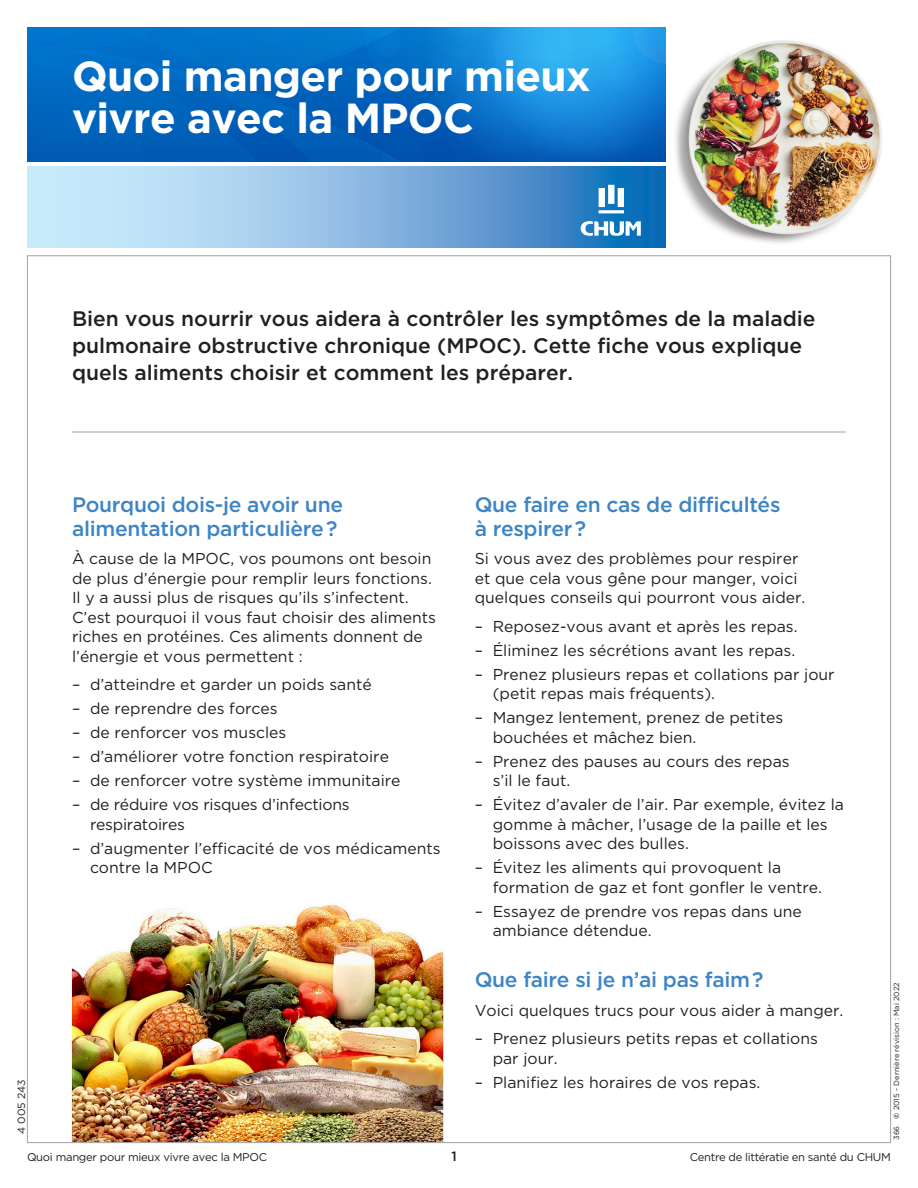
<style>
.page{position:relative;width:918px;height:1188px;background:#fff}
.page>*{position:absolute;margin:0;border:0;box-sizing:border-box;transform-origin:0 0}
.t1{font:700 42px/42px "Gotham";letter-spacing:-.015em;color:#fff}
.t2{font:500 21px/27px "Gotham";color:#231f20}
.t3{font:500 21px/24px "Gotham";letter-spacing:-.015em;color:#3e85c5}
.t4{font:15.75px/19.5px "Gotham";color:#231f20}
.t5{font:500 13.5px "Gotham";color:#231f20}
.t6{font:11.25px "Gotham";letter-spacing:-.025em;color:#231f20}
.t7{font:10.5px "Gotham";color:#231f20}
.t8{font:7.5px "Gotham";color:#231f20}
.s1{font-weight:700}
</style>
<div class="page">
<hr style="left:72px;top:432px;width:774px;height:1px;background:#a0a1a5">
<svg style="left:27px;top:166px;width:639px;height:82px;background:#85b7e0"></svg>
<svg style="left:599px;top:185px;width:25px;height:28px"></svg>
<svg style="left:581px;top:221px;width:60px;height:15px"></svg>
<svg style="left:27px;top:27px;width:639px;height:135px;background:#0870c6"></svg>
<img style="left:675px;top:40px;width:207px;height:203px">
<img style="left:72px;top:904px;width:371px;height:237px">
<h1 class="t1" style="left:72px;top:54px;width:520px">Quoi manger pour mieux vivre avec la MPOC</h1>
<p class="t7" style="left:15px;top:1134px;width:56px;rotate:-90deg">4 005 243</p>
<h2 class="t2" style="left:72px;top:305px;width:745px">Bien vous nourrir vous aidera à contrôler les symptômes de la maladie pulmonaire obstructive chronique (MPOC). Cette fiche vous explique quels aliments choisir et comment les préparer.</h2>
<h2 class="t3" style="left:72px;top:492px;width:273px">Pourquoi dois-je avoir une alimentation particulière ?</h2>
<p class="t4" style="left:72px;top:549px;width:366px">À cause de la MPOC, vos poumons ont besoin de plus d’énergie pour remplir leurs fonctions.<br>Il y a aussi plus de risques qu’ils s’infectent.<br>C’est pourquoi il vous faut choisir des aliments riches en protéines. Ces aliments donnent de l’énergie et vous permettent :</p>
<p class="t4" style="left:72px;top:675px;width:301px">– d’atteindre et garder un poids santé</p>
<p class="t4" style="left:72px;top:699px;width:207px">– de reprendre des forces</p>
<p class="t4" style="left:72px;top:723px;width:216px">– de renforcer vos muscles</p>
<p class="t4" style="left:72px;top:747px;width:319px">– d’améliorer votre fonction respiratoire</p>
<p class="t4" style="left:72px;top:771px;width:330px">– de renforcer votre système immunitaire</p>
<p class="t4" style="left:90px;top:795px;width:261px;text-indent:-18px">– de réduire vos risques d’infections respiratoires</p>
<p class="t4" style="left:90px;top:838px;width:352px;text-indent:-18px">– d’augmenter l’efficacité de vos médicaments contre la MPOC</p>
<h2 class="t3" style="left:475px;top:492px;width:307px">Que faire en cas de difficultés à respirer ?</h2>
<p class="t4" style="left:475px;top:549px;width:332px">Si vous avez des problèmes pour respirer et que cela vous gêne pour manger, voici quelques conseils qui pourront vous aider.</p>
<p class="t4" style="left:475px;top:616px;width:324px">– Reposez-vous avant et après les repas.</p>
<p class="t4" style="left:475px;top:640px;width:322px">– Éliminez les sécrétions avant les repas.</p>
<p class="t4" style="left:493px;top:664px;width:343px;text-indent:-18px">– Prenez plusieurs repas et collations par jour (petit repas mais fréquents).</p>
<p class="t4" style="left:493px;top:708px;width:292px;text-indent:-18px">– Mangez lentement, prenez de petites bouchées et mâchez bien.</p>
<p class="t4" style="left:493px;top:751px;width:298px;text-indent:-18px">– Prenez des pauses au cours des repas s’il le faut.</p>
<p class="t4" style="left:493px;top:795px;width:353px;text-indent:-18px">– Évitez d’avaler de l’air. Par exemple, évitez la gomme à mâcher, l’usage de la paille et les boissons avec des bulles.</p>
<p class="t4" style="left:493px;top:858px;width:331px;text-indent:-18px">– Évitez les aliments qui provoquent la formation de gaz et font gonfler le ventre.</p>
<p class="t4" style="left:493px;top:901px;width:311px;text-indent:-18px">– Essayez de prendre vos repas dans une ambiance détendue.</p>
<h2 class="t3" style="left:475px;top:968px;width:290px">Que faire si je n’ai pas faim ?</h2>
<p class="t4" style="left:475px;top:1000px;width:370px">Voici quelques trucs pour vous aider à manger.</p>
<p class="t4" style="left:493px;top:1029px;width:327px;text-indent:-18px">– Prenez plusieurs petits repas et collations par jour.</p>
<p class="t4" style="left:475px;top:1072px;width:287px">– Planifiez les horaires de vos repas.</p>
<p class="t8" style="left:892px;top:1140px;width:159px;rotate:-90deg">366 <span class="s1">©</span> 2015 - Dernière révision : Mai 2022</p>
<p class="t6" style="left:27px;top:1150px;width:242px">Quoi manger pour mieux vivre avec la MPOC</p>
<p class="t5" style="left:451px;top:1147px;width:7px">1</p>
<p class="t6" style="left:690px;top:1150px;width:203px">Centre de littératie en santé du CHUM</p>
</div>
